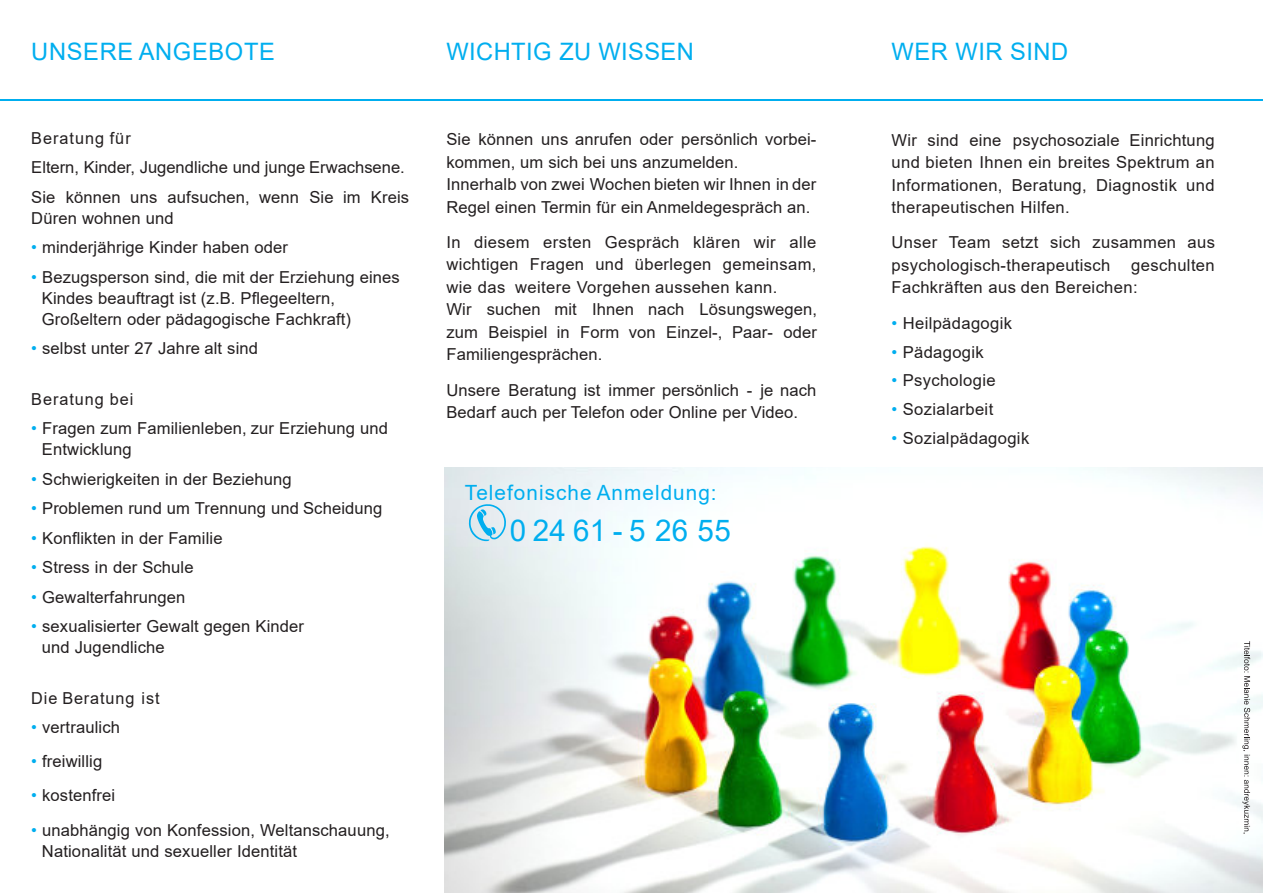
<style>
.page{position:relative;width:1263px;height:893px;background:#fff}
.page>*{position:absolute;margin:0;border:0;box-sizing:border-box;transform-origin:0 0}
.t1{font:30px "Arial";letter-spacing:.12em;color:#00aeef}
.t2{font:24px "Arial";letter-spacing:.02em;color:#00aeef}
.t3{font:21px "Arial";letter-spacing:.05em;color:#00aeef}
.t4{font:16.5px/22.5px "Arial";letter-spacing:.01em;color:#231f20}
.t5{font:16.5px "Arial";letter-spacing:.055em;color:#231f20}
.s1{color:#00aeef}
</style>
<div class="page">
<img style="left:445px;top:467px;width:818px;height:426px">
<hr style="left:0;top:99px;width:1263px;height:1px;background:#00aeef">
<svg style="left:1242px;top:641px;width:8px;height:193px"></svg>
<svg style="left:469px;top:504px;width:37px;height:37px"></svg>
<h2 class="t2" style="left:31px;top:42px;width:245px">UNSERE ANGEBOTE</h2>
<p class="t4" style="left:31px;top:125px;width:379px;line-height:29.5px">Beratung für<br>Eltern, Kinder, Jugendliche und junge Erwachsene.<br>Sie können uns aufsuchen, wenn Sie im Kreis</p>
<p class="t4" style="left:31px;top:208px;width:144px">Düren wohnen und</p>
<p class="t4" style="left:31px;top:238px;width:258px"><span class="s1">•</span> minderjährige Kinder haben oder</p>
<p class="t4" style="left:42px;top:268px;width:359px;line-height:21px;text-indent:-11px"><span class="s1">•</span> Bezugsperson sind, die mit der Erziehung eines<br>Kindes beauftragt ist (z.B. Pflegeeltern,<br>Großeltern oder pädagogische Fachkraft)</p>
<p class="t4" style="left:31px;top:339px;width:228px"><span class="s1">•</span> selbst unter 27 Jahre alt sind</p>
<p class="t5" style="left:31px;top:393px;width:103px">Beratung bei</p>
<p class="t4" style="left:42px;top:419px;width:347px;line-height:21px;text-indent:-11px"><span class="s1">•</span> Fragen zum Familienleben, zur Erziehung und<br>Entwicklung</p>
<p class="t4" style="left:31px;top:469px;width:262px"><span class="s1">•</span> Schwierigkeiten in der Beziehung</p>
<p class="t4" style="left:31px;top:499px;width:353px"><span class="s1">•</span> Problemen rund um Trennung und Scheidung</p>
<p class="t4" style="left:31px;top:528px;width:193px"><span class="s1">•</span> Konflikten in der Familie</p>
<p class="t4" style="left:31px;top:558px;width:164px"><span class="s1">•</span> Stress in der Schule</p>
<p class="t4" style="left:31px;top:587px;width:155px"><span class="s1">•</span> Gewalterfahrungen</p>
<p class="t4" style="left:42px;top:617px;width:264px;line-height:21px;text-indent:-11px"><span class="s1">•</span> sexualisierter Gewalt gegen Kinder und Jugendliche</p>
<p class="t5" style="left:31px;top:692px;width:130px">Die Beratung ist</p>
<p class="t4" style="left:31px;top:718px;width:90px"><span class="s1">•</span> vertraulich</p>
<p class="t4" style="left:31px;top:751px;width:72px"><span class="s1">•</span> freiwillig</p>
<p class="t4" style="left:31px;top:785px;width:85px"><span class="s1">•</span> kostenfrei</p>
<p class="t4" style="left:42px;top:821px;width:349px;line-height:21px;text-indent:-11px"><span class="s1">•</span> unabhängig von Konfession, Weltanschauung,<br>Nationalität und sexueller Identität</p>
<h2 class="t2" style="left:446px;top:42px;width:249px">WICHTIG ZU WISSEN</h2>
<p class="t4" style="left:446px;top:130px;width:372px">Sie können uns anrufen oder persönlich vorbei&shy;kommen, um sich bei uns anzumelden.<br>Innerhalb von zwei Wochen bieten wir Ihnen in der Regel einen Termin für ein Anmeldegespräch an.</p>
<p class="t4" style="left:446px;top:232px;width:372px">In diesem ersten Gespräch klären wir alle wichtigen Fragen und überlegen gemeinsam, wie das weitere Vorgehen aussehen kann.<br>Wir suchen mit Ihnen nach Lösungswegen, zum Beispiel in Form von Einzel-, Paar- oder Familiengesprächen.</p>
<p class="t4" style="left:446px;top:380px;width:371px">Unsere Beratung ist immer persönlich - je nach<br>Bedarf auch per Telefon oder Online per Video.</p>
<p class="t3" style="left:465px;top:484px;width:253px">Telefonische Anmeldung:</p>
<h1 class="t1" style="left:510px;top:519px;width:222px">02461-52655</h1>
<h2 class="t2" style="left:892px;top:43px;width:178px">WER WIR SIND</h2>
<p class="t4" style="left:892px;top:130px;width:325px;text-align:justify">Wir sind eine psychosoziale Einrichtung und bieten Ihnen ein breites Spektrum an Informationen, Beratung, Diagnostik und therapeutischen Hilfen.</p>
<p class="t4" style="left:892px;top:233px;width:325px">Unser Team setzt sich zusammen aus psychologisch-therapeutisch</p>
<p class="t4" style="left:892px;top:255px;width:325px;text-indent:240px">geschulten<br>Fachkräften aus den Bereichen:</p>
<p class="t4" style="left:892px;top:313px;width:122px"><span class="s1">•</span> Heilpädagogik</p>
<p class="t4" style="left:892px;top:342px;width:94px"><span class="s1">•</span> Pädagogik</p>
<p class="t4" style="left:892px;top:371px;width:105px"><span class="s1">•</span> Psychologie</p>
<p class="t4" style="left:892px;top:400px;width:103px"><span class="s1">•</span> Sozialarbeit</p>
<p class="t4" style="left:892px;top:429px;width:139px"><span class="s1">•</span> Sozialpädagogik</p>
</div>
